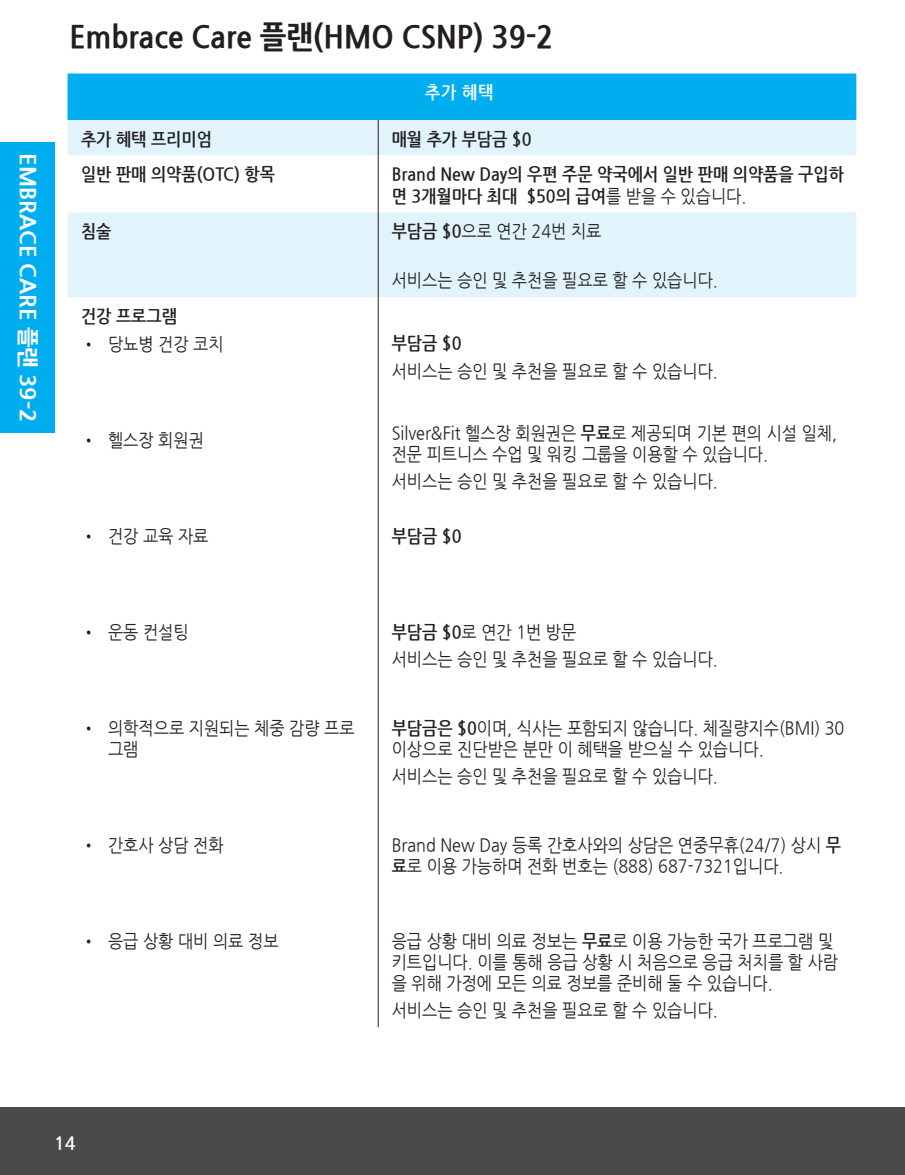
<style>
.page{position:relative;width:905px;height:1175px;background:#fff}
.page>*{position:absolute;margin:0;border:0;box-sizing:border-box;transform-origin:0 0}
.t1{font:800 31.5px "Nanum Gothic";color:#231f20;scale:.9 1}
.t2{font:800 21.9px "Nanum Gothic";color:#fff}
.t3{font:18px/21px "Nanum Gothic";color:#231f20;scale:.9 1}
.t4{font:700 18px/21.6px "Nanum Gothic";color:#231f20;scale:.9 1}
.t5{font:700 18px "Nanum Gothic";color:#fff;scale:.9 1}
.t6{font:700 18px "Nanum Gothic";color:#fff}
.s1{font-weight:400}
.s2{font-weight:700}
</style>
<div class="page">
<div style="left:0;top:1107px;width:904px;height:67px;background:#494a4b"></div>
<div style="left:0;top:142px;width:55px;height:291px;background:#00aeef"></div>
<svg style="left:68px;top:74px;width:788px;height:81px;background:#61ccf4"></svg>
<div style="left:68px;top:212px;width:788px;height:85px;background:#e1f4fc"></div>
<hr style="left:378px;top:120px;width:1px;height:35px;background:#231f20">
<hr style="left:378px;top:212px;width:1px;height:85px;background:#231f20">
<hr style="left:378px;top:155px;width:1px;height:57px;background:#231f20">
<hr style="left:378px;top:297px;width:1px;height:730px;background:#231f20">
<p class="t2" style="left:40px;top:153px;width:270px;rotate:90deg">EMBRACE CARE 플랜 39-2</p>
<p class="t1" style="left:69px;top:20px;width:539px">Embrace Care 플랜(HMO CSNP) 39-2</p>
<p class="t5" style="left:425px;top:83px;width:77px">추가 혜택</p>
<p class="t4" style="left:81px;top:128px;width:147px">추가 혜택 프리미엄</p>
<p class="t4" style="left:392px;top:128px;width:157px">매월 추가 부담금 $0</p>
<p class="t4" style="left:81px;top:164px;width:217px">일반 판매 의약품(OTC) 항목</p>
<p class="t4" style="left:392px;top:164px;width:504px">Brand New Day의 우편 주문 약국에서 일반 판매 의약품을 구입하 면 3개월마다 최대 $50의 급여<span class="s1">를 받을 수 있습니다.</span></p>
<p class="t4" style="left:81px;top:221px;width:35px">침술</p>
<p class="t3" style="left:392px;top:221px;width:234px"><span class="s2">부담금 $0</span>으로 연간 24번 치료</p>
<p class="t3" style="left:392px;top:270px;width:364px">서비스는 승인 및 추천을 필요로 할 수 있습니다.</p>
<p class="t4" style="left:81px;top:305px;width:108px">건강 프로그램</p>
<p class="t3" style="left:81px;top:334px;width:160px">• 당뇨병 건강 코치</p>
<p class="t4" style="left:392px;top:333px;width:79px">부담금 $0</p>
<p class="t3" style="left:392px;top:361px;width:364px">서비스는 승인 및 추천을 필요로 할 수 있습니다.</p>
<p class="t3" style="left:81px;top:430px;width:138px">• 헬스장 회원권</p>
<p class="t3" style="left:81px;top:526px;width:143px">• 건강 교육 자료</p>
<p class="t3" style="left:81px;top:622px;width:121px">• 운동 컨설팅</p>
<p class="t3" style="left:108px;top:717px;width:275px;line-height:21.6px;text-indent:-27px">• 의학적으로 지원되는 체중 감량 프로 그램</p>
<p class="t3" style="left:81px;top:835px;width:160px">• 간호사 상담 전화</p>
<p class="t3" style="left:81px;top:931px;width:221px">• 응급 상황 대비 의료 정보</p>
<p class="t3" style="left:392px;top:423px;width:496px">Silver&amp;Fit 헬스장 회원권은 <span class="s2">무료</span>로 제공되며 기본 편의 시설 일체, 전문 피트니스 수업 및 워킹 그룹을 이용할 수 있습니다.</p>
<p class="t3" style="left:392px;top:471px;width:364px">서비스는 승인 및 추천을 필요로 할 수 있습니다.</p>
<p class="t4" style="left:392px;top:526px;width:79px">부담금 $0</p>
<p class="t3" style="left:392px;top:621px;width:207px"><span class="s2">부담금 $0</span>로 연간 1번 방문</p>
<p class="t3" style="left:392px;top:649px;width:364px">서비스는 승인 및 추천을 필요로 할 수 있습니다.</p>
<p class="t3" style="left:392px;top:717px;width:504px"><span class="s2">부담금은 $0</span>이며, 식사는 포함되지 않습니다. 체질량지수(BMI) 30 이상으로 진단받은 분만 이 혜택을 받으실 수 있습니다.</p>
<p class="t3" style="left:392px;top:766px;width:364px">서비스는 승인 및 추천을 필요로 할 수 있습니다.</p>
<p class="t3" style="left:392px;top:834px;width:500px">Brand New Day 등록 간호사와의 상담은 연중무휴(24/7) 상시 <span class="s2">무 료</span>로 이용 가능하며 전화 번호는 (888) 687-7321입니다.</p>
<p class="t3" style="left:392px;top:930px;width:497px">응급 상황 대비 의료 정보는 <span class="s2">무료</span>로 이용 가능한 국가 프로그램 및 키트입니다. 이를 통해 응급 상황 시 처음으로 응급 처치를 할 사람 을 위해 가정에 모든 의료 정보를 준비해 둘 수 있습니다.</p>
<p class="t3" style="left:392px;top:1000px;width:364px">서비스는 승인 및 추천을 필요로 할 수 있습니다.</p>
<p class="t6" style="left:54px;top:1134px;width:23px">14</p>
</div>
